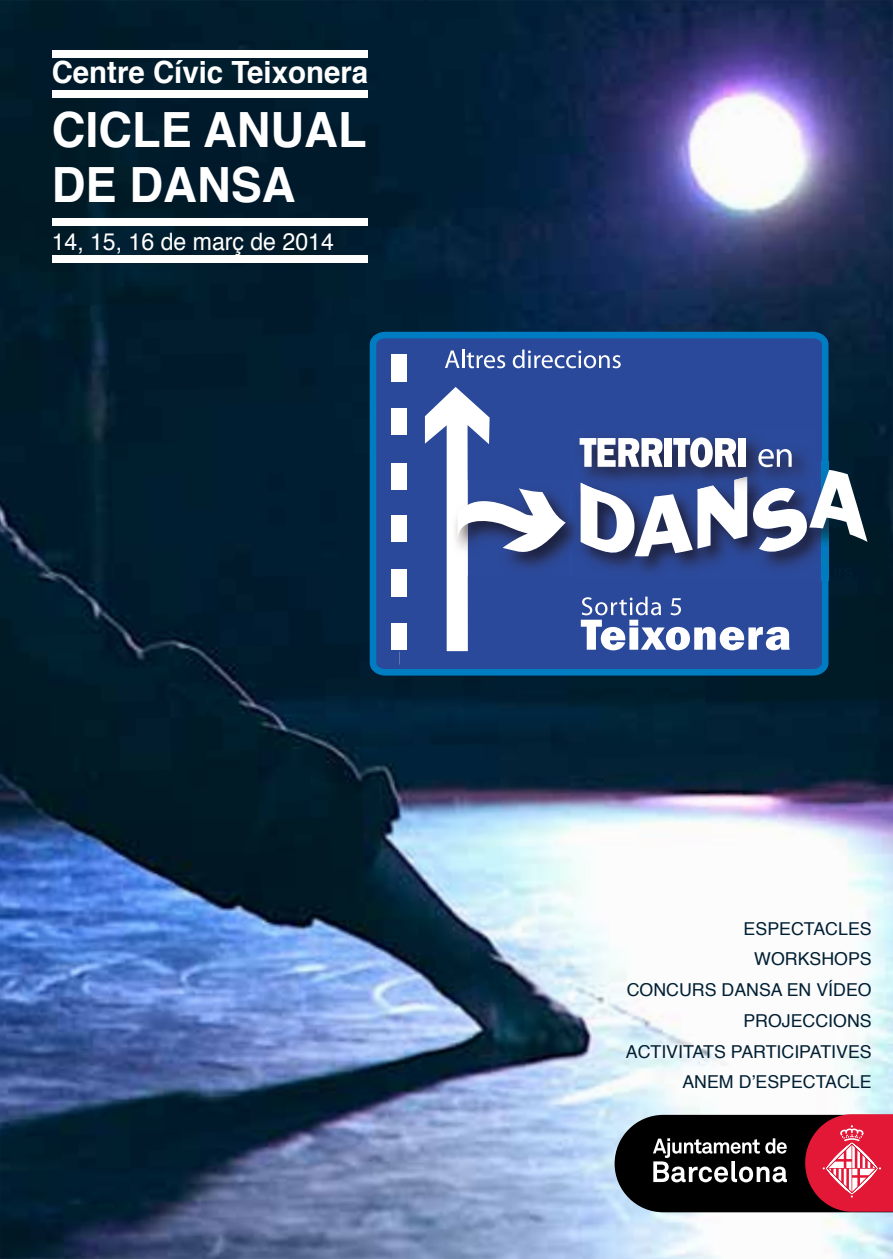
<style>
.page{position:relative;width:893px;height:1259px;background:#fff}
.page>*{position:absolute;margin:0;border:0;box-sizing:border-box;transform-origin:0 0}
.t1{font:700 48.6px/54.9px "Helvetica";color:#fff;scale:.96 1}
.t2{font:700 30.6px "Helvetica";color:#fff;scale:.96 1}
.t3{font:24px "Helvetica";color:#fff;scale:.96 1}
.t4{font:17.7px/30.9px "Helvetica";color:#012034;text-align:right}
</style>
<div class="page">
<img style="left:0;top:0;width:893px;height:1259px">
<div style="left:52px;top:51px;width:315px;height:7px;background:#fff"></div>
<div style="left:52px;top:218px;width:315px;height:8px;background:#fff"></div>
<div style="left:52px;top:90px;width:315px;height:7px;background:#fff"></div>
<div style="left:52px;top:255px;width:315px;height:8px;background:#fff"></div>
<svg style="left:370px;top:332px;width:458px;height:343px;background:#25509f"></svg>
<div style="left:392px;top:515px;width:15px;height:27px;background:#fff"></div>
<div style="left:392px;top:569px;width:15px;height:27px;background:#fff"></div>
<div style="left:392px;top:623px;width:15px;height:27px;background:#fff"></div>
<div style="left:392px;top:354px;width:15px;height:27px;background:#fff"></div>
<div style="left:392px;top:408px;width:15px;height:27px;background:#fff"></div>
<div style="left:392px;top:463px;width:15px;height:27px;background:#fff"></div>
<svg style="left:445px;top:349px;width:60px;height:19px"></svg>
<svg style="left:513px;top:349px;width:108px;height:19px"></svg>
<svg style="left:581px;top:596px;width:209px;height:54px"></svg>
<img style="left:572px;top:491px;width:256px;height:89px">
<div style="left:572px;top:429px;width:244px;height:32px;background:#2b499a"></div>
<svg style="left:425px;top:387px;width:147px;height:264px"></svg>
<img style="left:572px;top:461px;width:8px;height:30px">
<svg style="left:580px;top:437px;width:287px;height:119px"></svg>
<svg style="left:615px;top:1114px;width:278px;height:98px;background:#5b2b34"></svg>
<h2 class="t2" style="left:52px;top:48px;width:331px">Centre Cívic Teixonera</h2>
<h1 class="t1" style="left:52px;top:103px;width:329px">CICLE ANUAL<br>DE DANSA</h1>
<h3 class="t3" style="left:52px;top:223px;width:295px">14, 15, 16 de març de 2014</h3>
<p class="t4" style="left:626px;top:913px;width:247px">ESPECTACLES<br>WORKSHOPS<br>CONCURS DANSA EN VÍDEO<br>PROJECCIONS<br>ACTIVITATS PARTICIPATIVES<br>ANEM D’ESPECTACLE</p>
</div>
